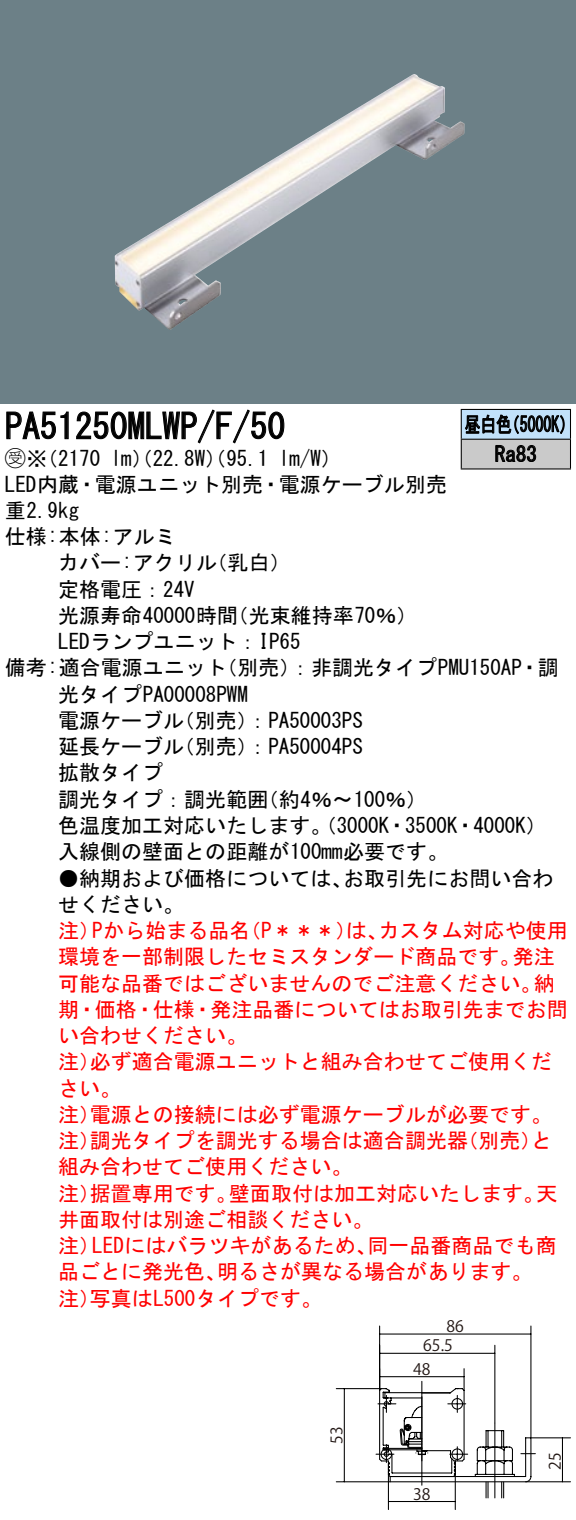
<style>
.page{position:relative;width:576px;height:1520px;background:#fff}
.page>*{position:absolute;margin:0;border:0;box-sizing:border-box;transform-origin:0 0}
.t1{font:35px "MS Gothic";color:#000}
.t2{font:21px/26.2px "MS Gothic";color:#000}
.t3{font:21px/26.2px "MS Gothic";color:#f00}
.t4{font:21px/29.8px "MS Gothic";color:#000;scale:.75 1}
.t5{font:15.75px "Koz Go Pr 6 N Regular 90 msp RKSJ H";color:#221714}
.s1{font-family:"Ford Classification 1"}
</style>
<div class="page">
<div style="left:0;top:0;width:575px;height:404px;background:#6c8087"></div>
<img style="left:115px;top:74px;width:349px;height:256px">
<svg style="left:6px;top:411px;width:63px;height:29px"></svg>
<svg style="left:76px;top:409px;width:209px;height:35px"></svg>
<div style="left:461px;top:409px;width:109px;height:30px;background:#c1e1fa"></div>
<div style="left:461px;top:439px;width:109px;height:30px;background:#cacaca"></div>
<hr style="left:460px;top:409px;width:110px;height:1px;background:#000">
<hr style="left:569px;top:410px;width:2px;height:29px;background:#000">
<hr style="left:460px;top:439px;width:110px;height:1px;background:#000">
<hr style="left:569px;top:440px;width:2px;height:28px;background:#000">
<hr style="left:460px;top:468px;width:110px;height:2px;background:#000">
<svg style="left:460px;top:410px;width:104px;height:58px"></svg>
<hr style="left:379px;top:1353px;width:115px;height:1px;background:#000">
<hr style="left:494px;top:1345px;width:1px;height:78px;background:#000">
<hr style="left:379px;top:1333px;width:151px;height:1px;background:#000">
<hr style="left:379px;top:1326px;width:1px;height:64px;background:#000">
<hr style="left:530px;top:1326px;width:1px;height:111px;background:#000">
<hr style="left:343px;top:1388px;width:2px;height:94px;background:#000">
<hr style="left:336px;top:1481px;width:53px;height:1px;background:#000">
<hr style="left:336px;top:1388px;width:45px;height:1px;background:#000">
<svg style="left:376px;top:1369px;width:194px;height:141px"></svg>
<h1 class="t1" style="left:5px;top:409px;width:281px">PA51250MLWP F/ /50</h1>
<p class="t2" style="left:279px;top:445px;width:64px">l m (W/</p>
<p class="t2" style="left:5px;top:445px;width:97px"><span class="s1">B</span>※（2170</p>
<p class="t2" style="left:5px;top:471px;width:443px">LED内蔵・電源ユニット別売・電源ケーブル別売</p>
<p class="t2" style="left:5px;top:497px;width:76px">重2.9kg</p>
<p class="t2" style="left:5px;top:523px;width:172px">仕様:本体:アルミ</p>
<p class="t2" style="left:206px;top:550px;width:85px">（乳白(</p>
<p class="t2" style="left:111px;top:445px;width:159px">lm）（22.8 ）（W 95.1</p>
<p class="t2" style="left:58px;top:550px;width:160px">カバー:アクリル定格電圧：24V</p>
<p class="t4" style="left:494px;top:409px;width:57px;text-indent:-30px">昼白色<br>Ra83</p>
<p class="t4" style="left:504px;top:409px;width:96px">（5000 (K</p>
<p class="t2" style="left:58px;top:602px;width:181px">光源寿命40000時間</p>
<p class="t2" style="left:58px;top:628px;width:244px">LEDランプユニット：IP65</p>
<p class="t2" style="left:216px;top:655px;width:343px">（別売：）非調光タイプPMU150AP・調</p>
<p class="t2" style="left:227px;top:602px;width:191px">（光束維持率70％(</p>
<p class="t2" style="left:5px;top:655px;width:223px">備考:適合電源ユニット</p>
<p class="t2" style="left:58px;top:681px;width:191px">光タイプPA00008PWM</p>
<p class="t2" style="left:174px;top:707px;width:190px">（別売：） PA50003PS</p>
<p class="t2" style="left:174px;top:707px;width:190px;text-indent:-115px">電源ケーブル<br>（別売：） PA50004PS</p>
<p class="t2" style="left:58px;top:733px;width:127px">延長ケーブル拡散タイプ</p>
<p class="t2" style="left:58px;top:786px;width:211px">調光タイプ：調光範囲</p>
<p class="t2" style="left:58px;top:812px;width:490px">色温度加工対応いたします。（3000 ・K 3500 ・K 4000 (K</p>
<p class="t2" style="left:58px;top:838px;width:391px">入線側の壁面との距離が100mm必要です。</p>
<p class="t2" style="left:343px;top:865px;width:212px">お取引先にお問い合わ</p>
<p class="t2" style="left:258px;top:786px;width:171px">（約4％〜100％(</p>
<p class="t2" style="left:58px;top:865px;width:295px">●納期および価格については、せください。</p>
<p class="t3" style="left:378px;top:917px;width:190px">カスタム対応や使用</p>
<p class="t3" style="left:58px;top:917px;width:43px">注）</p>
<p class="t3" style="left:92px;top:917px;width:160px">Pから始まる品名</p>
<p class="t3" style="left:240px;top:917px;width:118px">（P＊＊＊）</p>
<p class="t3" style="left:346px;top:917px;width:43px">は、</p>
<p class="t3" style="left:58px;top:943px;width:463px">環境を一部制限したセミスタンダード商品です。</p>
<p class="t3" style="left:512px;top:943px;width:43px">発注</p>
<p class="t3" style="left:58px;top:970px;width:511px">可能な品番ではございませんのでご注意ください。期・価格・仕様・発注品番についてはお取引先までお問い合わせください。</p>
<p class="t3" style="left:90px;top:1048px;width:463px">必ず適合電源ユニットと組み合わせてご使用くだ</p>
<p class="t3" style="left:533px;top:970px;width:22px">納</p>
<p class="t3" style="left:58px;top:1048px;width:43px">注）</p>
<p class="t3" style="left:58px;top:1075px;width:64px">さい。</p>
<p class="t3" style="left:90px;top:1101px;width:463px">電源との接続には必ず電源ケーブルが必要です。</p>
<p class="t3" style="left:58px;top:1101px;width:43px">注）</p>
<p class="t3" style="left:90px;top:1127px;width:379px">調光タイプを調光する場合は適合調光器</p>
<p class="t3" style="left:457px;top:1127px;width:96px">（別売と）</p>
<p class="t3" style="left:58px;top:1127px;width:295px">注）<br>組み合わせてご使用ください。</p>
<p class="t3" style="left:229px;top:1180px;width:316px">壁面取付は加工対応いたします。</p>
<p class="t3" style="left:90px;top:1180px;width:148px">据置専用です。</p>
<p class="t3" style="left:58px;top:1180px;width:43px">注）</p>
<p class="t3" style="left:58px;top:1206px;width:316px">井面取付は別途ご相談ください。</p>
<p class="t3" style="left:536px;top:1180px;width:22px">天</p>
<p class="t3" style="left:92px;top:1232px;width:286px">LEDにはバラツキがあるため、</p>
<p class="t3" style="left:367px;top:1232px;width:190px">同一品番商品でも商</p>
<p class="t3" style="left:58px;top:1232px;width:43px">注）</p>
<p class="t3" style="left:90px;top:1258px;width:234px;text-indent:-32px">品ごとに発光色、<br>写真はL500タイプです。</p>
<p class="t3" style="left:217px;top:1258px;width:317px">明るさが異なる場合があります。</p>
<p class="t3" style="left:58px;top:1285px;width:43px">注）</p>
<p class="t5" style="left:446px;top:1317px;width:19px">86</p>
<p class="t5" style="left:423px;top:1336px;width:31px">65.5</p>
<p class="t5" style="left:328px;top:1444px;width:19px;rotate:-90deg">53</p>
<p class="t5" style="left:413px;top:1360px;width:19px">48</p>
<p class="t5" style="left:413px;top:1485px;width:19px">38</p>
<p class="t5" style="left:546px;top:1470px;width:19px;rotate:-90deg">25</p>
</div>
